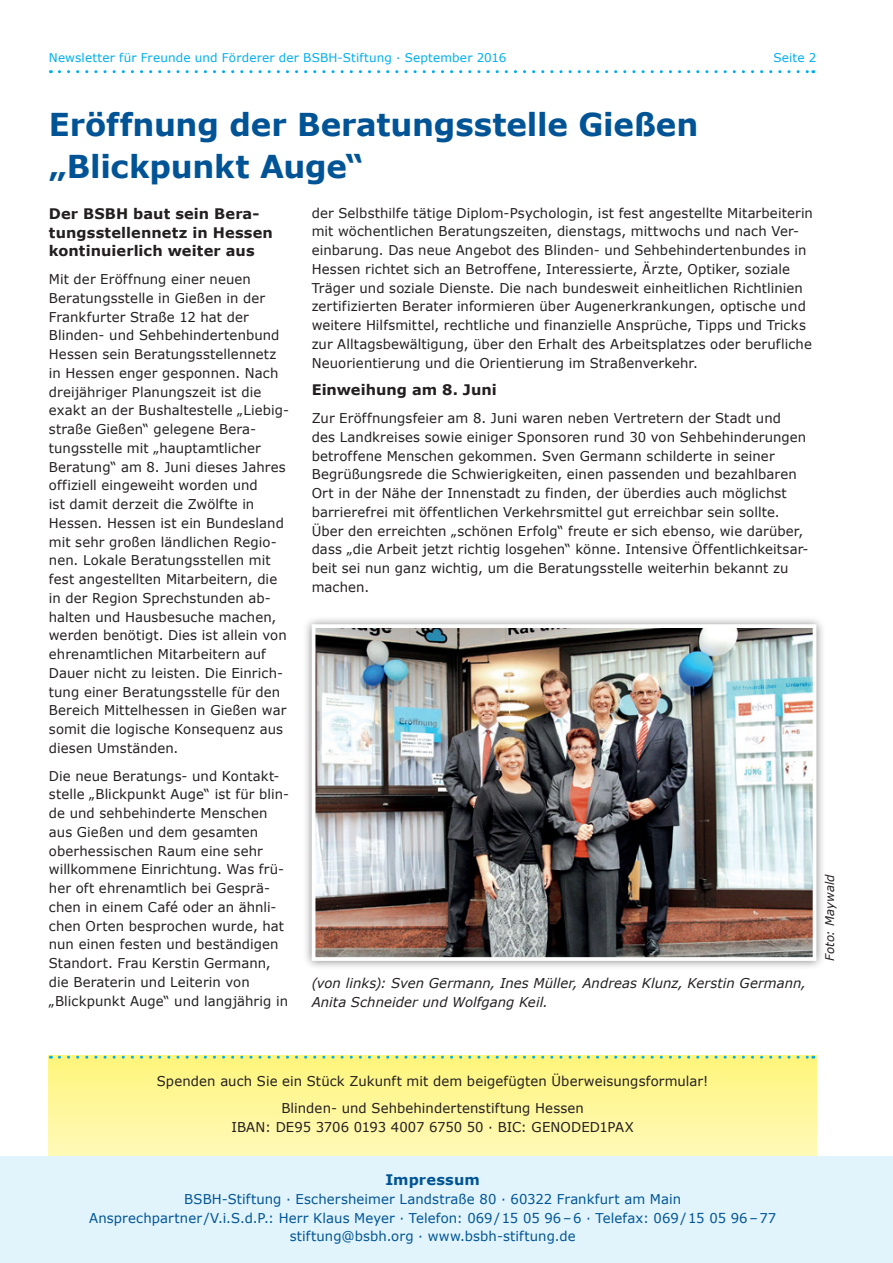
<style>
.page{position:relative;width:893px;height:1263px;background:#fff}
.page>*{position:absolute;margin:0;border:0;box-sizing:border-box;transform-origin:0 0}
.t1{font:700 31.5px/41.5px "Verdana";letter-spacing:-.005em;color:#005495}
.t2{font:700 14.55px/18.8px "Verdana";letter-spacing:.005em;color:#231f20}
.t3{font:700 14.55px "Verdana";letter-spacing:.01em;color:#005495}
.t4{font:13.5px/18.8px "Verdana";letter-spacing:.01em;color:#231f20}
.t5{font:13.5px/18.8px "Verdana";letter-spacing:.01em;color:#005495;text-align:center}
.t6{font:italic 13.5px/18.8px "Verdana";letter-spacing:.005em;color:#231f20}
.t7{font:12px "Verdana";letter-spacing:.015em;color:#00aeef}
.t8{font:italic 12px "Verdana";color:#231f20}
</style>
<div class="page">
<svg style="left:59px;top:70px;width:755px;height:3px"></svg>
<svg style="left:49px;top:1056px;width:767px;height:101px;background:#fef69b"></svg>
<div style="left:0;top:1157px;width:893px;height:106px;background:#e1f4fc"></div>
<svg style="left:59px;top:1056px;width:755px;height:3px;background:#c1e396"></svg>
<div style="left:302px;top:615px;width:524px;height:355px;background:#231f20;opacity:.55"></div>
<img style="left:317px;top:629px;width:494px;height:327px">
<div style="left:312px;top:624px;width:504px;height:337px;border:4px solid #fff"></div>
<p class="t7" style="left:49px;top:49px;width:459px">Newsletter für Freunde und Förderer der BSBH-Stiftung · September 2016</p>
<p class="t7" style="left:773px;top:49px;width:45px">Seite 2</p>
<h1 class="t1" style="left:49px;top:103px;width:651px">Eröffnung der Beratungsstelle Gießen „Blickpunkt Auge“</h1>
<p class="t2" style="left:49px;top:204px;width:226px">Der BSBH baut sein Bera&shy;tungsstellennetz in Hessen kontinuierlich weiter aus</p>
<p class="t4" style="left:49px;top:270px;width:242px">Mit der Eröffnung einer neuen Beratungsstelle in Gießen in der Frankfurter Straße 12 hat der Blinden- und Sehbehindertenbund Hessen sein Beratungsstellennetz in Hessen enger gesponnen. Nach dreijähriger Planungszeit ist die exakt an der Bushaltestelle „Liebig&shy;straße Gießen“ gelegene Bera&shy;tungsstelle mit „hauptamtlicher Beratung“ am 8. Juni dieses Jahres offiziell eingeweiht worden und<br>ist damit derzeit die Zwölfte in Hessen. Hessen ist ein Bundesland mit sehr großen ländlichen Regio&shy;nen. Lokale Beratungsstellen mit fest angestellten Mitarbeitern, die in der Region Sprechstunden ab&shy;halten und Hausbesuche machen, werden benötigt. Dies ist allein von ehrenamtlichen Mitarbeitern auf Dauer nicht zu leisten. Die Einrich&shy;tung einer Beratungsstelle für den Bereich Mittelhessen in Gießen war somit die logische Konsequenz aus diesen Umständen.</p>
<p class="t4" style="left:49px;top:766px;width:242px">Die neue Beratungs- und Kontakt&shy;stelle „Blickpunkt Auge“ ist für blin&shy;de und sehbehinderte Menschen aus Gießen und dem gesamten oberhessischen Raum eine sehr willkommene Einrichtung. Was frü&shy;her oft ehrenamtlich bei Gesprä&shy;chen in einem Café oder an ähnli&shy;chen Orten besprochen wurde, hat nun einen festen und beständigen<br>Standort. Frau Kerstin Germann, die Beraterin und Leiterin von „Blickpunkt Auge“ und langjährig in</p>
<p class="t4" style="left:312px;top:203px;width:503px">der Selbsthilfe tätige Diplom-Psychologin, ist fest angestellte Mitarbeiterin mit wöchentlichen Beratungszeiten, dienstags, mittwochs und nach Ver&shy;einbarung. Das neue Angebot des Blinden- und Sehbehindertenbundes in Hessen richtet sich an Betroffene, Interessierte, Ärzte, Optiker, soziale Träger und soziale Dienste. Die nach bundesweit einheitlichen Richtlinien zertifizierten Berater informieren über Augenerkrankungen, optische und weitere Hilfsmittel, rechtliche und finanzielle Ansprüche, Tipps und Tricks zur Alltagsbewältigung, über den Erhalt des Arbeitsplatzes oder berufliche Neuorientierung und die Orientierung im Straßenverkehr.</p>
<p class="t2" style="left:312px;top:380px;width:187px">Einweihung am 8. Juni</p>
<p class="t4" style="left:312px;top:409px;width:498px">Zur Eröffnungsfeier am 8. Juni waren neben Vertretern der Stadt und<br>des Landkreises sowie einiger Sponsoren rund 30 von Sehbehinderungen betroffene Menschen gekommen. Sven Germann schilderte in seiner Begrüßungsrede die Schwierigkeiten, einen passenden und bezahlbaren Ort in der Nähe der Innenstadt zu finden, der überdies auch möglichst barrierefrei mit öffentlichen Verkehrsmittel gut erreichbar sein sollte.<br>Über den erreichten „schönen Erfolg“ freute er sich ebenso, wie darüber, dass „die Arbeit jetzt richtig losgehen“ könne. Intensive Öffentlichkeitsar&shy;beit sei nun ganz wichtig, um die Beratungsstelle weiterhin bekannt zu machen.</p>
<p class="t6" style="left:312px;top:974px;width:496px">(von links): Sven Germann, Ines Müller, Andreas Klunz, Kerstin Germann,<br>Anita Schneider und Wolfgang Keil.</p>
<p class="t8" style="left:821px;top:961px;width:88px;rotate:-90deg">Foto: Maywald</p>
<p class="t4" style="left:157px;top:1067px;width:553px;line-height:27.3px;text-align:center">Spenden auch Sie ein Stück Zukunft mit dem beigefügten Überweisungsformular!<br>Blinden- und Sehbehindertenstiftung Hessen</p>
<p class="t4" style="left:232px;top:1118px;width:404px">IBAN: DE95 3706 0193 4007 6750 50 · BIC: GENODED1PAX</p>
<p class="t3" style="left:385px;top:1169px;width:96px">Impressum</p>
<p class="t5" style="left:89px;top:1189px;width:689px">BSBH-Stiftung · Eschersheimer Landstraße 80 · 60322 Frankfurt am Main<br>Ansprechpartner /V.i.S.d.P.: Herr Klaus Meyer · Telefon: 069/15 05 96–6 · Telefax: 069/15 05 96–77 stiftung@bsbh.org · www.bsbh-stiftung.de</p>
</div>
